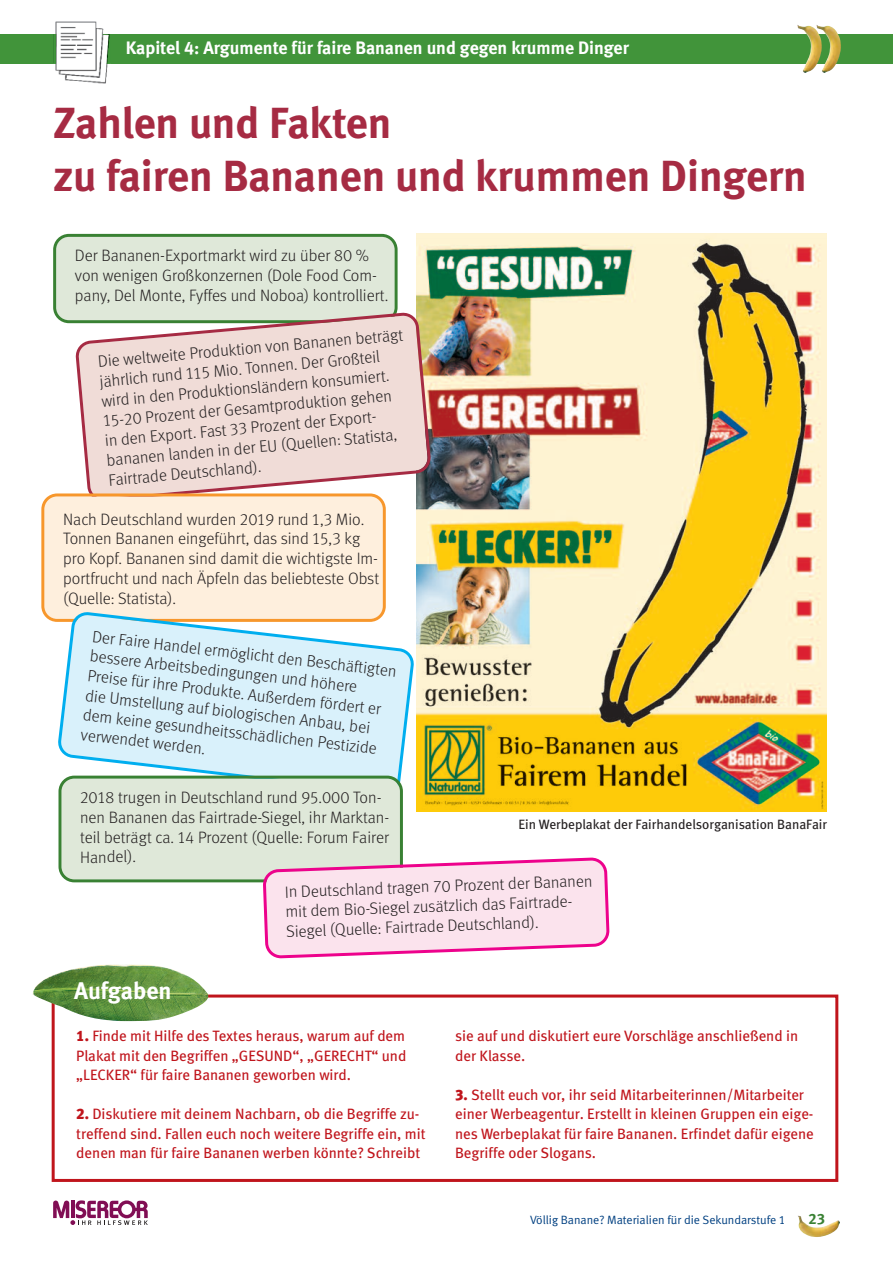
<style>
.page{position:relative;width:893px;height:1263px;background:#fff}
.page>*{position:absolute;margin:0;border:0;box-sizing:border-box;transform-origin:0 0}
.t1{font:43.5px/52.2px "Meta Bold LF";color:#a62b43}
.t2{font:24px "Meta Bold LF";color:#fff}
.t3{font:18px "Meta Bold LF";color:#fff}
.t4{font:16.5px/19.8px "Meta Light LF";color:#231f20}
.t5{font:15px/19.5px "Meta Book LF";color:#c0151c}
.t6{font:15px "Meta Bold LF";color:#398133}
.t7{font:13.5px "Meta Book LF";color:#231f20}
.t8{font:12px "Meta Normal LF";color:#014081}
.s1{font-family:"Meta Black LF"}
</style>
<div class="page">
<div style="left:53px;top:234px;width:345px;height:89px;background:#dfe8d9"></div>
<div style="left:0;top:34px;width:893px;height:30px;background:#41943a"></div>
<img style="left:55px;top:64px;width:51px;height:20px">
<img style="left:55px;top:21px;width:42px;height:13px">
<img style="left:53px;top:34px;width:1px;height:29px">
<img style="left:56px;top:22px;width:53px;height:61px">
<img style="left:797px;top:25px;width:19px;height:48px">
<img style="left:816px;top:25px;width:25px;height:48px">
<svg style="left:53px;top:1200px;width:95px;height:25px"></svg>
<img style="left:798px;top:1216px;width:42px;height:21px">
<div style="left:52px;top:994px;width:786px;height:188px;border:3px solid #c0151c"></div>
<img style="left:33px;top:964px;width:176px;height:57px">
<img style="left:417px;top:234px;width:409px;height:578px">
<svg style="left:75px;top:312px;width:356px;height:190px;background:#ead6d1"></svg>
<div style="left:41px;top:493px;width:345px;height:129px;background:#feefdd"></div>
<svg style="left:57px;top:611px;width:357px;height:165px;background:#d6eef6"></svg>
<svg style="left:58px;top:776px;width:552px;height:182px"></svg>
<p class="t3" style="left:126px;top:42px;width:505px">Kapitel 4: Argumente für faire Bananen und gegen krumme Dinger</p>
<h1 class="t1" style="left:53px;top:102px;width:755px">Zahlen und Fakten<br>zu fairen Bananen und krummen Dingern</h1>
<p class="t4" style="left:75px;top:247px;width:315px">Der Bananen-Exportmarkt wird zu über 80 % von wenigen Großkonzernen (Dole Food Com&shy;pany, Del Monte, Fyffes und Noboa) kontrolliert.</p>
<p class="t4" style="left:97px;top:353px;width:308px;rotate:-5deg">Die weltweite Produktion von Bananen beträgt jährlich rund 115 Mio. Tonnen. Der Großteil wird in den Produktionsländern konsumiert.<br>15-20 Prozent der Gesamtproduktion gehen<br>in den Export. Fast 33 Prozent der Export&shy;bananen landen in der EU (Quellen: Statista, Fairtrade Deutschland).</p>
<p class="t4" style="left:63px;top:510px;width:318px">Nach Deutschland wurden 2019 rund 1,3 Mio.<br>Tonnen Bananen eingeführt, das sind 15,3 kg pro Kopf. Bananen sind damit die wichtigste Im&shy;portfrucht und nach Äpfeln das beliebteste Obst (Quelle: Statista).</p>
<p class="t4" style="left:94px;top:626px;width:308px;rotate:7deg">Der Faire Handel ermöglicht den Beschäftigten bessere Arbeitsbedingungen und höhere Preise für ihre Produkte. Außerdem fördert er die Umstellung auf biologischen Anbau, bei dem keine gesundheitsschädlichen Pestizide verwendet werden.</p>
<p class="t4" style="left:80px;top:789px;width:311px">2018 trugen in Deutschland rund 95.000 Ton&shy;nen Bananen das Fairtrade-Siegel, ihr Marktan&shy;teil beträgt ca. 14 Prozent (Quelle: Forum Fairer Handel).</p>
<p class="t4" style="left:285px;top:883px;width:309px;rotate:-2deg">In Deutschland tragen 70 Prozent der Bananen mit dem Bio-Siegel zusätzlich das Fairtrade-<br>Siegel (Quelle: Fairtrade Deutschland).</p>
<p class="t7" style="left:518px;top:820px;width:310px">Ein Werbeplakat der Fairhandelsorganisation BanaFair</p>
<h2 class="t2" style="left:74px;top:982px;width:99px">Aufgaben</h2>
<p class="t5" style="left:76px;top:1028px;width:332px;text-align:justify"><span class="s1">1.</span> Finde mit Hilfe des Textes heraus, warum auf dem Plakat mit den Begriffen „GESUND“, „GERECHT“ und „LECKER“ für faire Bananen geworben wird.</p>
<p class="t5" style="left:76px;top:1106px;width:351px"><span class="s1">2.</span> Diskutiere mit deinem Nachbarn, ob die Begriffe zu&shy;treffend sind. Fallen euch noch weitere Begriffe ein, mit denen man für faire Bananen werben könnte? Schreibt</p>
<p class="t5" style="left:455px;top:1028px;width:344px">sie auf und diskutiert eure Vorschläge anschließend in der Klasse.</p>
<p class="t5" style="left:455px;top:1086px;width:360px"><span class="s1">3.</span> Stellt euch vor, ihr seid Mitarbeiterinnen/Mitarbeiter einer Werbeagentur. Erstellt in kleinen Gruppen ein eige&shy;nes Werbeplakat für faire Bananen. Erfindet dafür eigene Begriffe oder Slogans.</p>
<p class="t8" style="left:530px;top:1216px;width:257px">Völlig Banane? Materialien für die Sekundarstufe 1</p>
<p class="t6" style="left:808px;top:1213px;width:18px">23</p>
</div>
